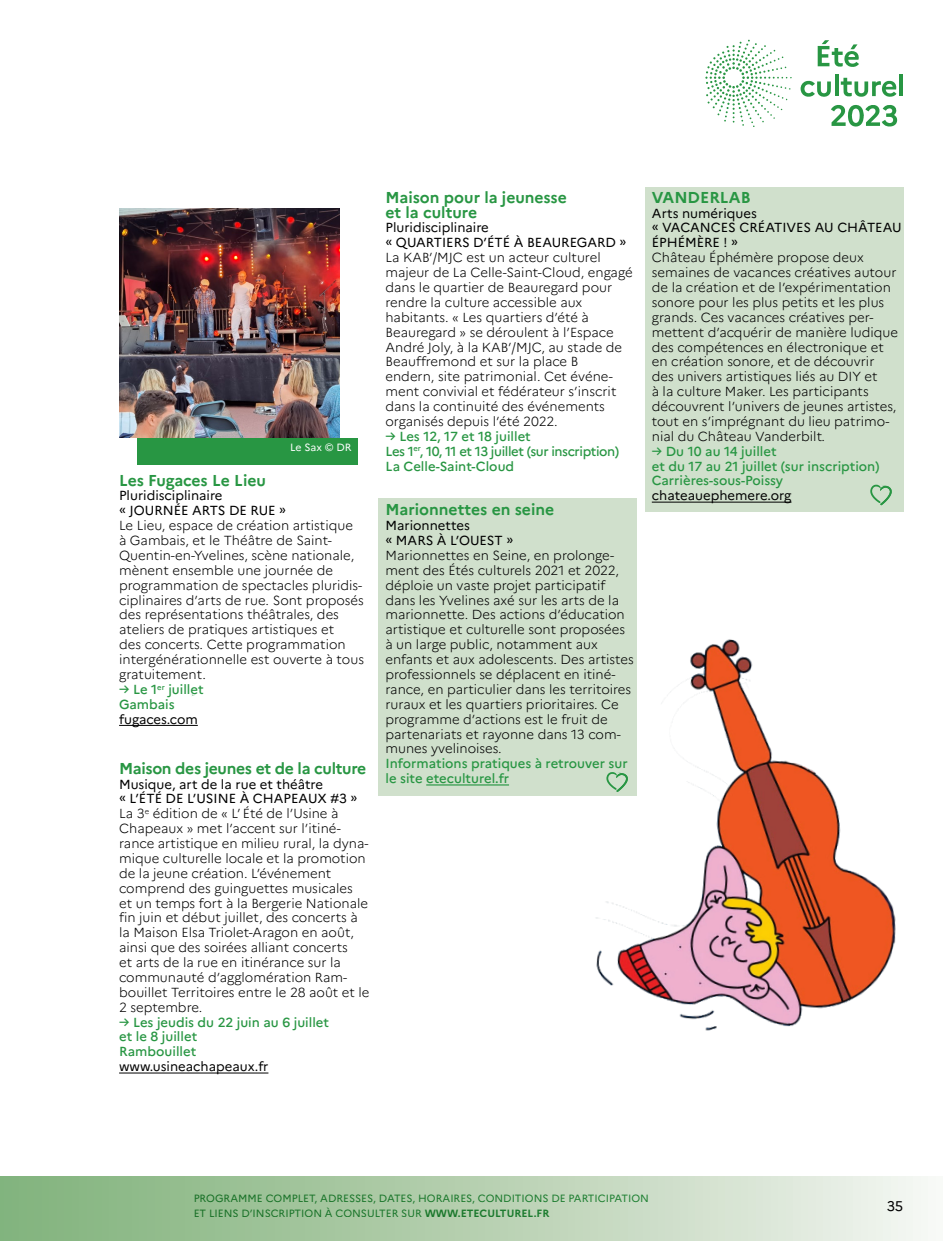
<style>
.page{position:relative;width:943px;height:1241px;background:#fff}
.page>*{position:absolute;margin:0;border:0;box-sizing:border-box;transform-origin:0 0}
.t1{font:700 15.75px/14.9px "Marianne";color:#289643}
.t2{font:700 15.75px "Marianne";letter-spacing:-.02em;color:#289643}
.t3{font:14px "Marianne";color:#000}
.t4{font:300 13.12px/14.9px "Marianne";color:#000}
.t5{font:13.12px/14.9px "Marianne";color:#000}
.t6{font:500 13.12px/14.9px "Marianne";color:#289643}
.t7{font:500 13.12px/14.9px "Marianne";letter-spacing:-.02em;color:#289643}
.t8{font:10.5px/14.9px "Marianne";color:#289643}
.t9{font:10.5px "Marianne";letter-spacing:-.005em;color:#fff}
.s1{font-weight:400}
.s2{font-weight:700}
</style>
<div class="page">
<div style="left:0;top:1176px;width:943px;height:64px;background:linear-gradient(to right,#7eb077,#f2f4ef)"></div>
<img style="left:581px;top:593px;width:315px;height:438px">
<div style="left:645px;top:187px;width:258px;height:324px;background:#d0e0cc"></div>
<div style="left:378px;top:497px;width:258px;height:298px;background:#d0e0cc"></div>
<hr style="left:119px;top:724px;width:79px;height:1px;background:#000">
<hr style="left:119px;top:1072px;width:149px;height:1px;background:#000">
<hr style="left:426px;top:784px;width:83px;height:1px;background:#289643">
<hr style="left:651px;top:501px;width:140px;height:1px;background:#000">
<div style="left:137px;top:438px;width:221px;height:26px;background:#289643"></div>
<img style="left:119px;top:208px;width:221px;height:230px">
<svg style="left:831px;top:104px;width:66px;height:23px"></svg>
<svg style="left:800px;top:80px;width:30px;height:17px"></svg>
<hr style="left:899px;top:74px;width:4px;height:22px;background:#289643">
<svg style="left:835px;top:74px;width:3px;height:22px"></svg>
<svg style="left:840px;top:78px;width:56px;height:19px"></svg>
<svg style="left:817px;top:40px;width:42px;height:27px"></svg>
<svg style="left:705px;top:40px;width:86px;height:87px"></svg>
<svg style="left:606px;top:772px;width:22px;height:19px"></svg>
<svg style="left:870px;top:484px;width:21px;height:21px"></svg>
<p class="t9" style="left:290px;top:440px;width:63px">Le Sax © DR</p>
<p class="t1" style="left:119px;top:472px;width:148px">Les Fugaces Le Lieu</p>
<p class="t5" style="left:119px;top:488px;width:168px">Pluridisciplinaire<br>« JOURNÉE ARTS DE RUE »</p>
<p class="t4" style="left:119px;top:518px;width:246px">Le Lieu, espace de création artistique<br>à Gambais, et le Théâtre de Saint-Quentin-en-Yvelines, scène nationale, mènent ensemble une journée de programmation de spectacles pluridis&shy;ciplinaires d’arts de rue. Sont proposés des représentations théâtrales, des ateliers de pratiques artistiques et<br>des concerts. Cette programmation intergénérationnelle est ouverte à tous gratuitement.</p>
<p class="t6" style="left:119px;top:681px;width:86px">→ Le 1<sup>er</sup> juillet<br>Gambais</p>
<p class="t5" style="left:119px;top:711px;width:80px">fugaces.com</p>
<p class="t2" style="left:119px;top:758px;width:249px">Maison des jeunes et de la culture</p>
<p class="t4" style="left:119px;top:776px;width:252px"><span class="s1">Musique, art de la rue et théâtre<br>« L’ÉTÉ DE L’USINE À CHAPEAUX #3 » </span>La 3<sup>e</sup> édition de « L’ Été de l’Usine à Chapeaux » met l’accent sur l’itiné&shy;rance artistique en milieu rural, la dyna&shy;mique culturelle locale et la promotion de la jeune création. L’événement comprend des guinguettes musicales<br>et un temps fort à la Bergerie Nationale fin juin et début juillet, des concerts à la Maison Elsa Triolet-Aragon en août, ainsi que des soirées alliant concerts<br>et arts de la rue en itinérance sur la communauté d’agglomération Ram&shy;bouillet Territoires entre le 28 août et le 2 septembre.</p>
<p class="t6" style="left:119px;top:1014px;width:211px">→ Les jeudis du 22 juin au 6 juillet et le 8 juillet<br>Rambouillet</p>
<p class="t5" style="left:119px;top:1058px;width:151px">www.usineachapeaux.fr</p>
<p class="t1" style="left:385px;top:190px;width:183px">Maison pour la jeunesse et la culture</p>
<p class="t5" style="left:385px;top:220px;width:242px">Pluridisciplinaire<br>« QUARTIERS D’ÉTÉ À BEAUREGARD »</p>
<p class="t4" style="left:385px;top:250px;width:249px">La KAB’/MJC est un acteur culturel majeur de La Celle-Saint-Cloud, engagé dans le quartier de Beauregard pour rendre la culture accessible aux habitants. « Les quartiers d’été à Beauregard » se déroulent à l’Espace André Joly, à la KAB’/MJC, au stade de Beauffremond et sur la place B<br>endern, site patrimonial. Cet événe&shy;ment convivial et fédérateur s’inscrit dans la continuité des événements organisés depuis l’été 2022.</p>
<p class="t7" style="left:385px;top:428px;width:235px">→ Les 12, 17 et 18 juillet<br>Les 1<sup>er</sup>, 10, 11 et 13 juillet (sur inscription)<br>La Celle-Saint-Cloud</p>
<p class="t1" style="left:385px;top:502px;width:170px">Marionnettes en seine</p>
<p class="t5" style="left:385px;top:518px;width:129px">Marionnettes<br>« MARS À L’OUEST »</p>
<p class="t4" style="left:385px;top:547px;width:250px">Marionnettes en Seine, en prolonge&shy;ment des Étés culturels 2021 et 2022, déploie un vaste projet participatif dans les Yvelines axé sur les arts de la marionnette. Des actions d’éducation artistique et culturelle sont proposées à un large public, notamment aux enfants et aux adolescents. Des artistes professionnels se déplacent en itiné&shy;rance, en particulier dans les territoires ruraux et les quartiers prioritaires. Ce programme d’actions est le fruit de partenariats et rayonne dans 13 com&shy;munes yvelinoises.</p>
<p class="t6" style="left:385px;top:756px;width:244px">Informations pratiques à retrouver sur le site eteculturel.fr</p>
<p class="t1" style="left:651px;top:190px;width:100px">VANDERLAB</p>
<p class="t5" style="left:651px;top:205px;width:251px">Arts numériques<br>« VACANCES CRÉATIVES AU CHÂTEAU<br>ÉPHÉMÈRE ! »</p>
<p class="t4" style="left:651px;top:250px;width:248px">Château Éphémère propose deux semaines de vacances créatives autour de la création et de l’expérimentation sonore pour les plus petits et les plus grands. Ces vacances créatives per&shy;mettent d’acquérir de manière ludique des compétences en électronique et en création sonore, et de découvrir des univers artistiques liés au DIY et<br>à la culture Maker. Les participants découvrent l’univers de jeunes artistes, tout en s’imprégnant du lieu patrimo&shy;nial du Château Vanderbilt.</p>
<p class="t6" style="left:651px;top:443px;width:229px">→ Du 10 au 14 juillet<br>et du 17 au 21 juillet (sur inscription)<br>Carrières-sous-Poissy</p>
<p class="t5" style="left:651px;top:488px;width:141px">chateauephemere.org</p>
<p class="t8" style="left:193px;top:1190px;width:457px">PROGRAMME COMPLET, ADRESSES, DATES, HORAIRES, CONDITIONS DE PARTICIPATION<br>ET LIENS D’INSCRIPTION À CONSULTER SUR <span class="s2">WWW.ETECULTUREL.FR</span></p>
<p class="t3" style="left:886px;top:1197px;width:18px">35</p>
</div>
